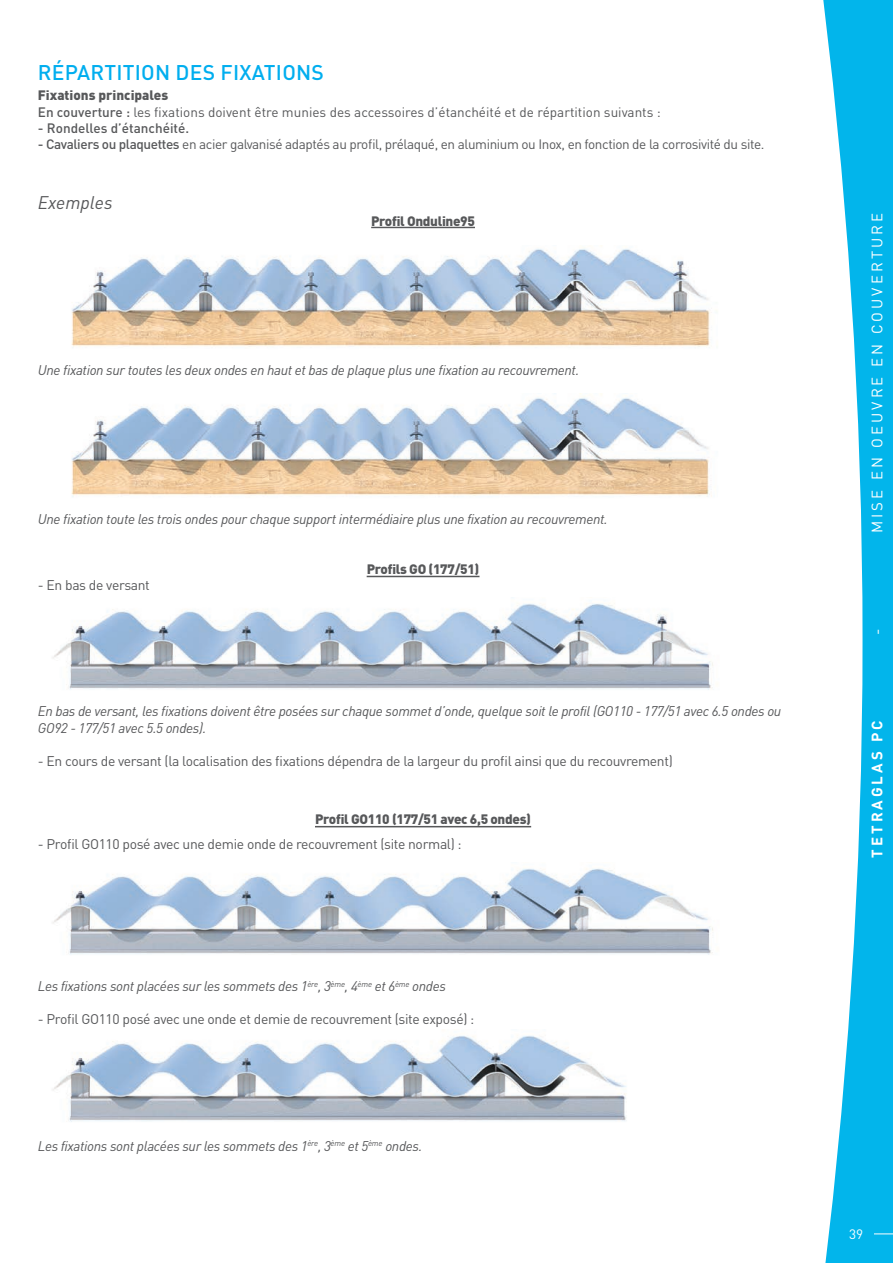
<style>
.page{position:relative;width:893px;height:1263px;background:#fff}
.page>*{position:absolute;margin:0;border:0;box-sizing:border-box;transform-origin:0 0}
.t1{font:500 21px "DIN";letter-spacing:.01em;color:#00aeef}
.t2{font:italic 18.15px "DIN";color:#57585a}
.t3{font:15px "DIN";letter-spacing:.2em;color:#fff}
.t4{font:700 15px "DIN";letter-spacing:.2em;color:#fff}
.t5{font:italic 13.8px/16.5px "DIN";letter-spacing:-.025em;color:#57585a}
.t6{font:13.8px "DIN";letter-spacing:-.025em;color:#57585a}
.t7{font:13.5px "DIN";letter-spacing:-.03em;color:#57585a}
.t8{font:13.5px/16.2px "DIN";color:#57585a}
.t9{font:900 13.5px "DIN";letter-spacing:-.025em;color:#57585a}
.t10{font:500 13.5px "DIN";color:#57585a}
.t11{font:13.5px "DIN";color:#fff}
.s1{font-weight:900}
.s2{font-weight:500}
</style>
<div class="page">
<svg style="left:823px;top:0;width:69px;height:1262px;fill:#02b5eb"></svg>
<svg style="left:873px;top:1233px;width:19px;height:1px"></svg>
<hr style="left:371px;top:227px;width:104px;height:1px;background:#57585a">
<hr style="left:366px;top:575px;width:113px;height:2px;background:#57585a">
<hr style="left:315px;top:825px;width:216px;height:2px;background:#57585a">
<img style="left:71px;top:245px;width:639px;height:102px">
<img style="left:71px;top:394px;width:641px;height:103px">
<img style="left:52px;top:597px;width:661px;height:93px">
<img style="left:52px;top:868px;width:661px;height:87px">
<img style="left:52px;top:1035px;width:575px;height:87px">
<h1 class="t1" style="left:38px;top:59px;width:287px">RÉPARTITION DES FIXATIONS</h1>
<p class="t8" style="left:38px;top:87px;width:624px"><span class="s1">Fixations principales<br></span><span class="s2">En couverture :</span> les fixations doivent être munies des accessoires d’étanchéité et de répartition suivants :</p>
<p class="t10" style="left:38px;top:119px;width:153px">- Rondelles d’étanchéité.</p>
<p class="t7" style="left:38px;top:136px;width:727px"><span class="s2">- Cavaliers ou plaquettes</span> en acier galvanisé adaptés au profil, prélaqué, en aluminium ou Inox, en fonction de la corrosivité du site.</p>
<h2 class="t2" style="left:38px;top:191px;width:76px">Exemples</h2>
<p class="t9" style="left:371px;top:212px;width:105px">Profil Onduline95</p>
<p class="t5" style="left:38px;top:362px;width:542px">Une fixation sur toutes les deux ondes en haut et bas de plaque plus une fixation au recouvrement.</p>
<p class="t5" style="left:38px;top:510px;width:571px">Une fixation toute les trois ondes pour chaque support intermédiaire plus une fixation au recouvrement.</p>
<p class="t9" style="left:366px;top:559px;width:114px">Profils GO (177/51)</p>
<p class="t6" style="left:38px;top:576px;width:113px">- En bas de versant</p>
<p class="t5" style="left:38px;top:702px;width:744px">En bas de versant, les fixations doivent être posées sur chaque sommet d’onde, quelque soit le profil (GO110 - 177/51 avec 6.5 ondes ou<br>GO92 - 177/51 avec 5.5 ondes).</p>
<p class="t6" style="left:38px;top:752px;width:636px">- En cours de versant (la localisation des fixations dépendra de la largeur du profil ainsi que du recouvrement)</p>
<p class="t9" style="left:315px;top:809px;width:217px">Profil GO110 (177/51 avec 6,5 ondes)</p>
<p class="t6" style="left:38px;top:835px;width:425px">- Profil GO110 posé avec une demie onde de recouvrement (site normal) :</p>
<p class="t5" style="left:38px;top:977px;width:409px">Les fixations sont placées sur les sommets des 1<sup>ère</sup>, 3<sup>ème</sup>, 4<sup>ème</sup> et 6<sup>ème</sup> ondes</p>
<p class="t6" style="left:38px;top:1010px;width:438px">- Profil GO110 posé avec une onde et demie de recouvrement (site exposé) :</p>
<p class="t5" style="left:38px;top:1136px;width:386px">Les fixations sont placées sur les sommets des 1<sup>ère</sup>, 3<sup>ème</sup> et 5<sup>ème</sup> ondes.</p>
<p class="t3" style="left:867px;top:533px;width:322px;rotate:-90deg">MISE EN OEUVRE EN COUVERTURE</p>
<p class="t3" style="left:867px;top:635px;width:8px;rotate:-90deg">-</p>
<p class="t4" style="left:866px;top:857px;width:139px;rotate:-90deg">TETRAGLAS PC</p>
<p class="t11" style="left:848px;top:1225px;width:16px">39</p>
</div>
